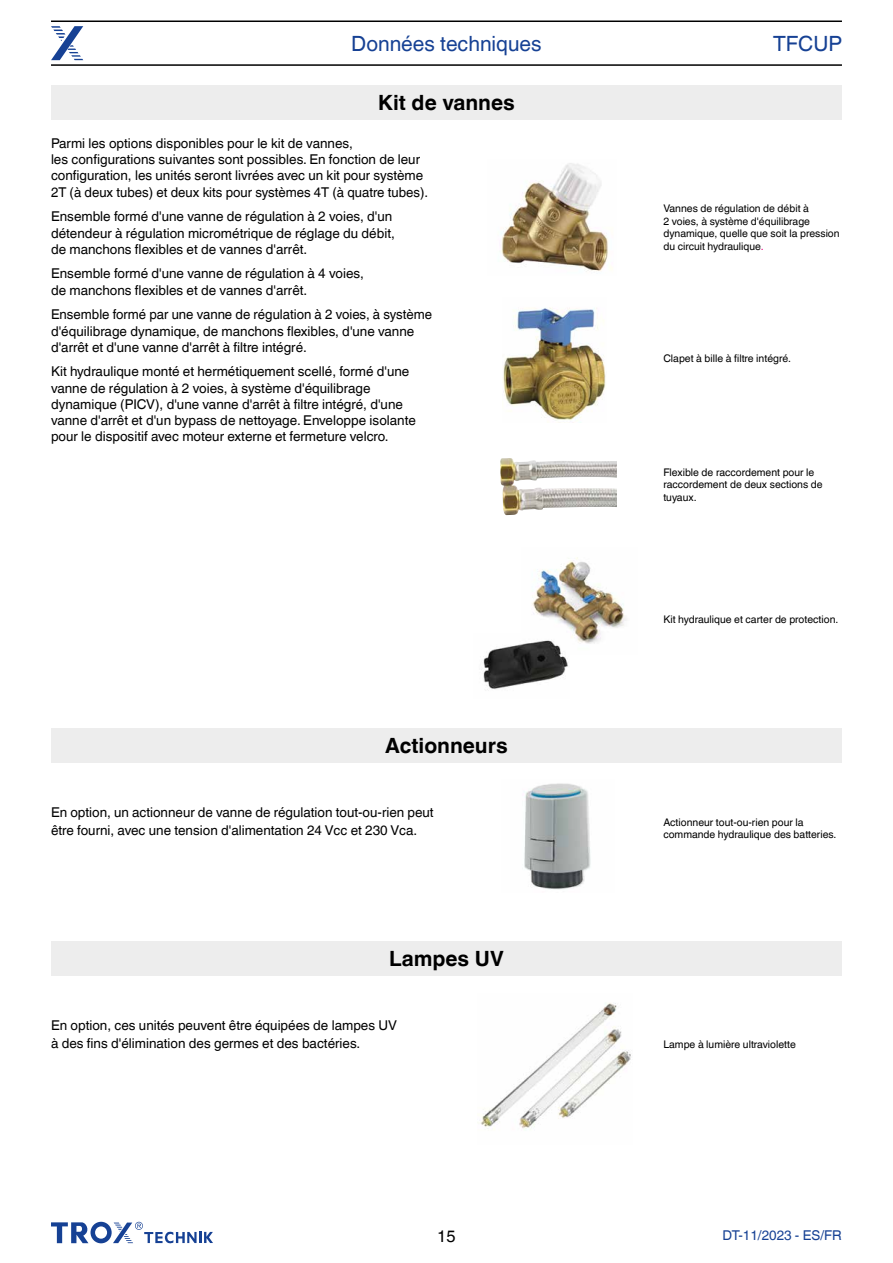
<style>
.page{position:relative;width:893px;height:1263px;background:#fff}
.page>*{position:absolute;margin:0;border:0;box-sizing:border-box;transform-origin:0 0}
.t1{font:700 21px "TROX Helvetica";color:#000}
.t2{font:21px "TROX Helvetica";color:#164194}
.t3{font:16.5px "TROX Helvetica";color:#000}
.t4{font:13.5px/16.2px "TROX Helvetica";color:#000}
.t5{font:13.5px "TROX Helvetica";color:#164194}
.t6{font:10.5px/12.6px "TROX Helvetica";color:#000}
.s1{color:#e6007d}
</style>
<div class="page">
<svg style="left:51px;top:26px;width:32px;height:34px"></svg>
<hr style="left:51px;top:21px;width:791px;height:1px;background:#000">
<hr style="left:51px;top:64px;width:791px;height:2px;background:#000">
<svg style="left:51px;top:1222px;width:162px;height:22px"></svg>
<img style="left:501px;top:163px;width:111px;height:109px">
<img style="left:503px;top:307px;width:103px;height:116px">
<img style="left:500px;top:458px;width:117px;height:57px">
<img style="left:532px;top:557px;width:94px;height:87px">
<img style="left:483px;top:633px;width:86px;height:57px">
<img style="left:524px;top:783px;width:67px;height:107px">
<img style="left:480px;top:1003px;width:151px;height:127px">
<div style="left:51px;top:85px;width:791px;height:34px;background:#ededed"></div>
<div style="left:51px;top:728px;width:791px;height:34px;background:#ededed"></div>
<div style="left:51px;top:942px;width:791px;height:34px;background:#ededed"></div>
<h1 class="t2" style="left:351px;top:31px;width:192px">Données techniques</h1>
<h1 class="t2" style="left:773px;top:31px;width:70px">TFCUP</h1>
<h1 class="t1" style="left:378px;top:90px;width:138px">Kit de vannes</h1>
<p class="t4" style="left:51px;top:135px;width:379px">Parmi les options disponibles pour le kit de vannes,<br>les configurations suivantes sont possibles. En fonction de leur configuration, les unités seront livrées avec un kit pour système 2T (à deux tubes) et deux kits pour systèmes 4T (à quatre tubes).</p>
<p class="t4" style="left:51px;top:209px;width:345px">Ensemble formé d'une vanne de régulation à 2 voies, d'un détendeur à régulation micrométrique de réglage du débit, de manchons flexibles et de vannes d'arrêt.</p>
<p class="t4" style="left:51px;top:266px;width:314px">Ensemble formé d'une vanne de régulation à 4 voies, de manchons flexibles et de vannes d'arrêt.</p>
<p class="t4" style="left:51px;top:307px;width:383px">Ensemble formé par une vanne de régulation à 2 voies, à système d'équilibrage dynamique, de manchons flexibles, d'une vanne d'arrêt et d'une vanne d'arrêt à filtre intégré.</p>
<p class="t4" style="left:51px;top:364px;width:366px">Kit hydraulique monté et hermétiquement scellé, formé d'une vanne de régulation à 2 voies, à système d'équilibrage dynamique (PICV), d'une vanne d'arrêt à filtre intégré, d'une vanne d'arrêt et d'un bypass de nettoyage. Enveloppe isolante pour le dispositif avec moteur externe et fermeture velcro.</p>
<h1 class="t1" style="left:385px;top:733px;width:124px">Actionneurs</h1>
<p class="t4" style="left:51px;top:803px;width:384px;line-height:18px">En option, un actionneur de vanne de régulation tout-ou-rien peut être fourni, avec une tension d'alimentation 24 Vcc et 230 Vca.</p>
<h1 class="t1" style="left:389px;top:947px;width:116px">Lampes UV</h1>
<p class="t4" style="left:51px;top:1016px;width:347px;line-height:18px">En option, ces unités peuvent être équipées de lampes UV à des fins d'élimination des germes et des bactéries.</p>
<p class="t3" style="left:437px;top:1227px;width:20px">15</p>
<p class="t6" style="left:663px;top:202px;width:178px">Vannes de régulation de débit à<br>2 voies, à système d'équilibrage dynamique, quelle que soit la pression du circuit hydraulique<span class="s1">.</span></p>
<p class="t6" style="left:663px;top:352px;width:129px">Clapet à bille à filtre intégré.</p>
<p class="t6" style="left:663px;top:466px;width:161px">Flexible de raccordement pour le raccordement de deux sections de tuyaux.</p>
<p class="t6" style="left:663px;top:613px;width:177px">Kit hydraulique et carter de protection.</p>
<p class="t6" style="left:663px;top:815px;width:175px">Actionneur tout-ou-rien pour la commande hydraulique des batteries.</p>
<p class="t6" style="left:663px;top:1038px;width:134px">Lampe à lumière ultraviolette</p>
<p class="t5" style="left:723px;top:1227px;width:121px">DT-11/2023 - ES/FR</p>
</div>
